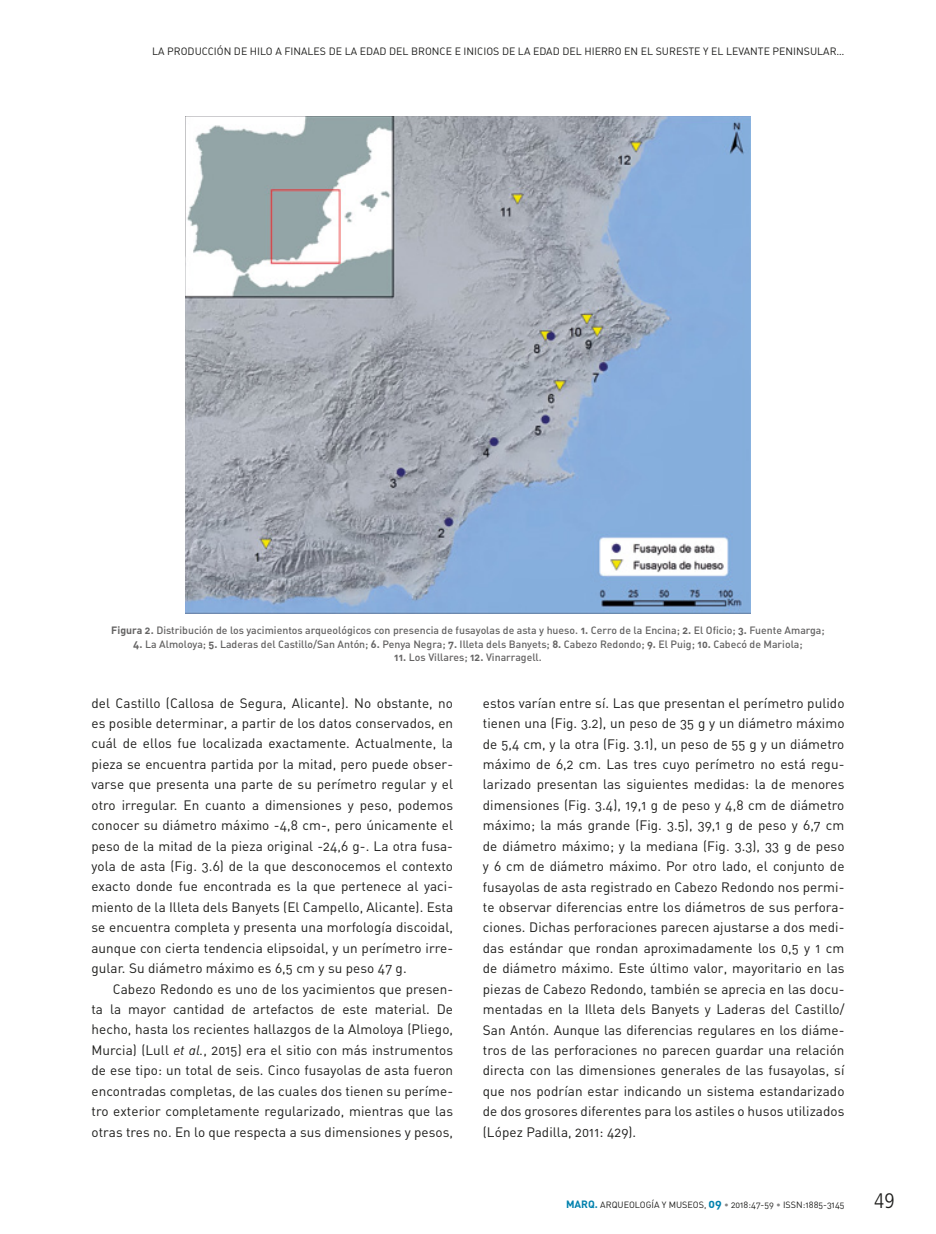
<style>
.page{position:relative;width:936px;height:1234px;background:#fff}
.page>*{position:absolute;margin:0;border:0;box-sizing:border-box;transform-origin:0 0}
.t1{font:300 condensed 21px "Frutiger LT Std";color:#1d1d1b}
.t2{font:13.5px/20.4px "DIN Regular Alternate";letter-spacing:.005em;color:#1d1d1b;text-align:justify}
.t3{font:10.5px "DIN Medium Alternate";color:#646363}
.t4{font:10.5px "DIN Regular Alternate";color:#1d1d1b}
.t5{font:9px "DIN Regular Alternate";color:#1d1d1b}
.s1{font-family:"DIN Bold Alternate"}
.s2{font-family:"DIN Regular Italic Alt"}
.s3{font-family:"DIN Bold Alternate";font-size:10.5px;color:#0081ad}
.s4{font-family:"DIN Bold Alternate";font-size:12px;color:#0081ad}
.s5{color:#878787}
</style>
<div class="page">
<img style="left:185px;top:116px;width:565px;height:497px">
<p class="t4" style="left:152px;top:44px;width:22px">La producci</p>
<p class="t4" style="left:217px;top:44px;width:46px">ón de hilo</p>
<p class="t4" style="left:275px;top:44px;width:16px">a finales</p>
<p class="t4" style="left:329px;top:44px;width:45px">de la Edad</p>
<p class="t4" style="left:389px;top:44px;width:7px">del</p>
<p class="t4" style="left:411px;top:44px;width:15px">Bronce</p>
<p class="t4" style="left:454px;top:44px;width:15px">e inicios</p>
<p class="t4" style="left:502px;top:44px;width:45px">de la Edad</p>
<p class="t4" style="left:562px;top:44px;width:7px">del</p>
<p class="t4" style="left:584px;top:44px;width:7px">Hierro</p>
<p class="t4" style="left:624px;top:44px;width:45px">en el Sures</p>
<p class="t4" style="left:688px;top:44px;width:92px">te y el Levante peninsular</p>
<p class="t4" style="left:836px;top:44px;width:9px">…</p>
<p class="t3" style="left:111px;top:623px;width:714px"><span class="s1">Figura 2.</span> Distribución de los yacimientos arqueológicos con presencia de fusayolas de asta y hueso. <span class="s1">1.</span> Cerro de la Encina; <span class="s1">2.</span> El Oficio; <span class="s1">3.</span> Fuente Amarga;</p>
<p class="t3" style="left:133px;top:636px;width:670px"><span class="s1">4.</span> La Almoloya; <span class="s1">5.</span> Laderas del Castillo/San Antón; <span class="s1">6.</span> Penya Negra; <span class="s1">7.</span> Illeta dels Banyets; <span class="s1">8.</span> Cabezo Redondo; <span class="s1">9.</span> El Puig; <span class="s1">10.</span> Cabecó de Mariola;</p>
<p class="t3" style="left:394px;top:650px;width:149px"><span class="s1">11.</span> Los Villares; <span class="s1">12.</span> Vinarragell.</p>
<p class="t2" style="left:91px;top:692px;width:363px">del Castillo (Callosa de Segura, Alicante). No obstante, no es posible determinar, a partir de los datos conservados, en cuál de ellos fue localizada exactamente. Actualmente, la pieza se encuentra partida por la mitad, pero puede obser&shy;varse que presenta una parte de su perímetro regular y el otro irregular. En cuanto a dimensiones y peso, podemos conocer su diámetro máximo -4,8 cm-, pero únicamente el peso de la mitad de la pieza original -24,6 g-. La otra fusa&shy;yola de asta (Fig. 3.6) de la que desconocemos el contexto exacto donde fue encontrada es la que pertenece al yaci&shy;miento de la Illeta dels Banyets (El Campello, Alicante). Esta se encuentra completa y presenta una morfología discoidal, aunque con cierta tendencia elipsoidal, y un perímetro irre&shy;gular. Su diámetro máximo es 6,5 cm y su peso 47 g.</p>
<p class="t2" style="left:91px;top:977px;width:363px;text-indent:21px">Cabezo Redondo es uno de los yacimientos que presen&shy;ta la mayor cantidad de artefactos de este material. De hecho, hasta los recientes hallazgos de la Almoloya (Pliego, Murcia) (Lull <span class="s2">et al.</span>, 2015) era el sitio con más instrumentos de ese tipo: un total de seis. Cinco fusayolas de asta fueron encontradas completas, de las cuales dos tienen su períme&shy;tro exterior completamente regularizado, mientras que las otras tres no. En lo que respecta a sus dimensiones y pesos,</p>
<p class="t2" style="left:483px;top:692px;width:363px">estos varían entre sí. Las que presentan el perímetro pulido tienen una (Fig. 3.2), un peso de 35 g y un diámetro máximo de 5,4 cm, y la otra (Fig. 3.1), un peso de 55 g y un diámetro máximo de 6,2 cm. Las tres cuyo perímetro no está regu&shy;larizado presentan las siguientes medidas: la de menores dimensiones (Fig. 3.4), 19,1 g de peso y 4,8 cm de diámetro máximo; la más grande (Fig. 3.5), 39,1 g de peso y 6,7 cm de diámetro máximo; y la mediana (Fig. 3.3), 33 g de peso y 6 cm de diámetro máximo. Por otro lado, el conjunto de fusayolas de asta registrado en Cabezo Redondo nos permi&shy;te observar diferencias entre los diámetros de sus perfora&shy;ciones. Dichas perforaciones parecen ajustarse a dos medi&shy;das estándar que rondan aproximadamente los 0,5 y 1 cm de diámetro máximo. Este último valor, mayoritario en las piezas de Cabezo Redondo, también se aprecia en las docu&shy;mentadas en la Illeta dels Banyets y Laderas del Castillo/ San Antón. Aunque las diferencias regulares en los diáme&shy;tros de las perforaciones no parecen guardar una relación directa con las dimensiones generales de las fusayolas, sí que nos podrían estar indicando un sistema estandarizado de dos grosores diferentes para los astiles o husos utilizados (López Padilla, 2011: 429).</p>
<p class="t5" style="left:566px;top:1198px;width:280px"><span class="s3">MARQ.</span> ARQUEOLOGÍA Y MUSEOS, <span class="s4">09</span> <span class="s5">•</span> 2018:47-59 <span class="s5">•</span> ISSN:1885-3145</p>
<h1 class="t1" style="left:874px;top:1188px;width:22px">49</h1>
</div>
